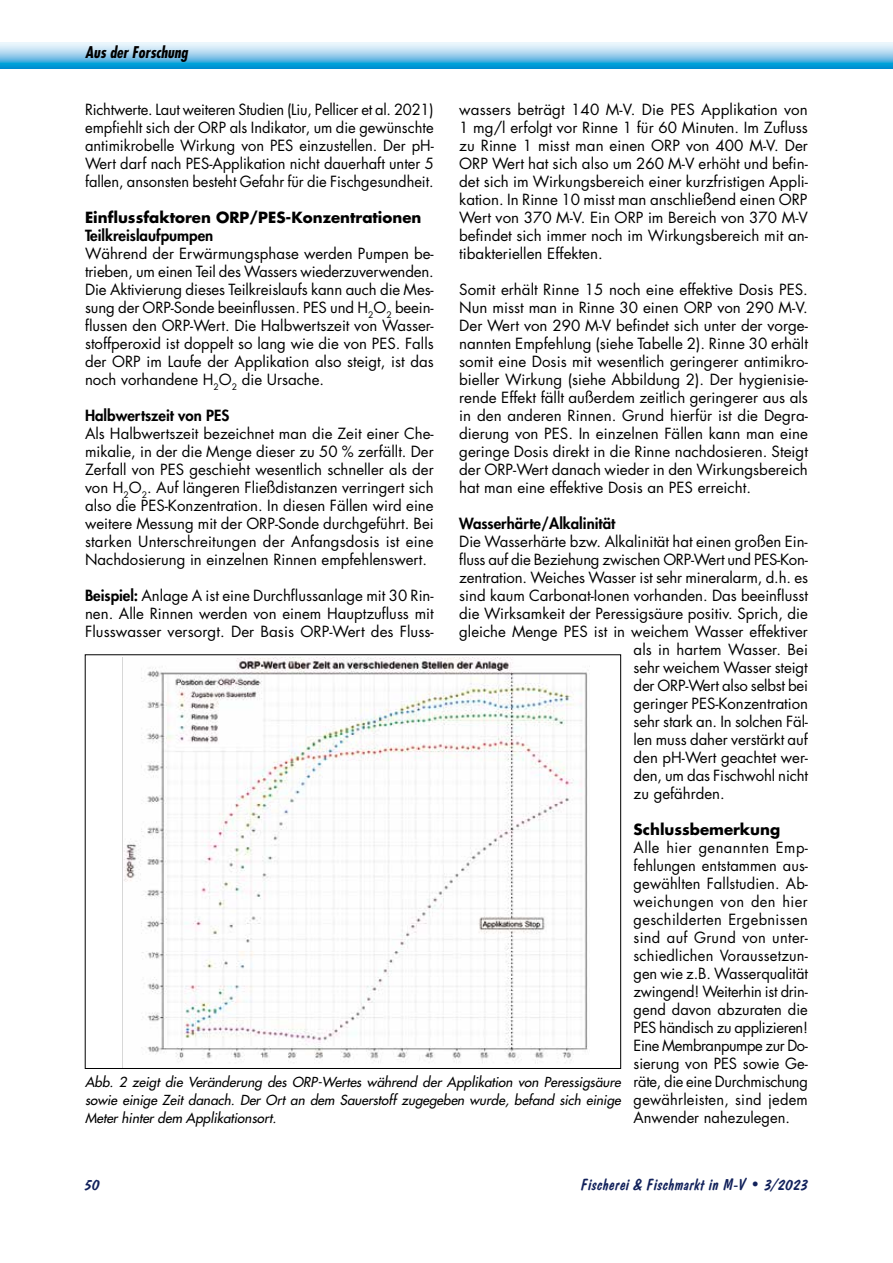
<style>
.page{position:relative;width:893px;height:1263px;background:#fff}
.page>*{position:absolute;margin:0;border:0;box-sizing:border-box;transform-origin:0 0}
.t1{font:16.5px "Dom Diagonal BT";letter-spacing:.02em;color:#11215b}
.t2{font:italic 700 condensed 15.75px "Futura";color:#000}
.t3{font:15px/18px "Futura";color:#000;text-align:justify}
.t4{font:800 15px "Futura";color:#000}
.t5{font:700 15px "Futura";color:#000}
.t6{font:15px "Futura";letter-spacing:-.02em;color:#000}
.t7{font:italic 13.5px/18px "Futura";color:#000;text-align:justify}
.s1{font-weight:800}
</style>
<div class="page">
<svg style="left:0;top:43px;width:893px;height:25px;background:#82c8e9"></svg>
<img style="left:122px;top:657px;width:468px;height:410px">
<p class="t2" style="left:85px;top:42px;width:104px">Aus der Forschung</p>
<p class="t3" style="left:85px;top:100px;width:350px">Richtwerte. Laut weiteren Studien (Liu, Pellicer et al. 2021) empfiehlt sich der ORP als Indikator, um die gewünschte antimikrobelle Wirkung von PES einzustellen. Der pH-Wert darf nach PES-Applikation nicht dauerhaft unter 5 fallen, ansonsten besteht Gefahr für die Fischgesundheit.</p>
<p class="t5" style="left:85px;top:206px;width:338px">Einflussfaktoren ORP/PES-Konzentrationen</p>
<p class="t4" style="left:85px;top:225px;width:130px">Teilkreislaufpumpen</p>
<p class="t3" style="left:85px;top:244px;width:350px">Während der Erwärmungsphase werden Pumpen be&shy;trieben, um einen Teil des Wassers wiederzuverwenden.<br>Die Aktivierung dieses Teilkreislaufs kann auch die Mes&shy;sung der ORP-Sonde beeinflussen. PES und H<sub>2</sub>O<sub>2</sub> beein&shy;flussen den ORP-Wert. Die Halbwertszeit von Wasser&shy;stoffperoxid ist doppelt so lang wie die von PES. Falls der ORP im Laufe der Applikation also steigt, ist das noch vorhandene H<sub>2</sub>O<sub>2</sub> die Ursache.</p>
<p class="t4" style="left:85px;top:405px;width:146px">Halbwertszeit von PES</p>
<p class="t3" style="left:85px;top:424px;width:350px">Als Halbwertszeit bezeichnet man die Zeit einer Che&shy;mikalie, in der die Menge dieser zu 50 % zerfällt. Der Zerfall von PES geschieht wesentlich schneller als der von H<sub>2</sub>O<sub>2</sub>. Auf längeren Fließdistanzen verringert sich also die PES-Konzentration. In diesen Fällen wird eine weitere Messung mit der ORP-Sonde durchgeführt. Bei starken Unterschreitungen der Anfangsdosis ist eine Nachdosierung in einzelnen Rinnen empfehlenswert.</p>
<p class="t3" style="left:85px;top:586px;width:350px"><span class="s1">Beispiel:</span> Anlage A ist eine Durchflussanlage mit 30 Rin&shy;nen. Alle Rinnen werden von einem Hauptzufluss mit Flusswasser versorgt. Der Basis ORP-Wert des Fluss-</p>
<p class="t3" style="left:459px;top:100px;width:350px">wassers beträgt 140 M-V. Die PES Applikation von 1 mg/l erfolgt vor Rinne 1 für 60 Minuten. Im Zufluss zu Rinne 1 misst man einen ORP von 400 M-V. Der ORP Wert hat sich also um 260 M-V erhöht und befin&shy;det sich im Wirkungsbereich einer kurzfristigen Appli&shy;kation. In Rinne 10 misst man anschließend einen ORP Wert von 370 M-V. Ein ORP im Bereich von 370 M-V befindet sich immer noch im Wirkungsbereich mit an&shy;tibakteriellen Effekten.</p>
<p class="t3" style="left:459px;top:280px;width:350px">Somit erhält Rinne 15 noch eine effektive Dosis PES.<br>Nun misst man in Rinne 30 einen ORP von 290 M-V.<br>Der Wert von 290 M-V befindet sich unter der vorge&shy;nannten Empfehlung (siehe Tabelle 2). Rinne 30 erhält somit eine Dosis mit wesentlich geringerer antimikro&shy;bieller Wirkung (siehe Abbildung 2). Der hygienisie&shy;rende Effekt fällt außerdem zeitlich geringerer aus als in den anderen Rinnen. Grund hierfür ist die Degra&shy;dierung von PES. In einzelnen Fällen kann man eine geringe Dosis direkt in die Rinne nachdosieren. Steigt der ORP-Wert danach wieder in den Wirkungsbereich hat man eine effektive Dosis an PES erreicht.</p>
<p class="t4" style="left:459px;top:513px;width:157px">Wasserhärte/Alkalinität</p>
<p class="t3" style="left:459px;top:532px;width:350px">Die Wasserhärte bzw. Alkalinität hat einen großen Ein-</p>
<p class="t6" style="left:459px;top:549px;width:350px">fluss auf die Beziehung zwischen ORP-Wert und PES-Kon-</p>
<p class="t3" style="left:459px;top:568px;width:350px">zentration. Weiches Wasser ist sehr mineralarm, d.h. es</p>
<p class="t3" style="left:459px;top:586px;width:350px">sind kaum Carbonat-Ionen vorhanden. Das beeinflusst</p>
<p class="t3" style="left:459px;top:604px;width:350px">die Wirksamkeit der Peressigsäure positiv. Sprich, die</p>
<p class="t3" style="left:459px;top:622px;width:350px">gleiche Menge PES ist in weichem Wasser effektiver</p>
<p class="t3" style="left:634px;top:640px;width:176px">als in hartem Wasser. Bei</p>
<p class="t3" style="left:634px;top:658px;width:176px">sehr weichem Wasser steigt</p>
<p class="t3" style="left:634px;top:676px;width:176px">der ORP-Wert also selbst bei</p>
<p class="t3" style="left:634px;top:694px;width:176px">geringer PES-Konzentration</p>
<p class="t3" style="left:634px;top:712px;width:176px">sehr stark an. In solchen Fäl-</p>
<p class="t3" style="left:634px;top:730px;width:176px">len muss daher verstärkt auf</p>
<p class="t3" style="left:634px;top:748px;width:176px">den pH-Wert geachtet wer-</p>
<p class="t3" style="left:634px;top:766px;width:176px">den, um das Fischwohl nicht</p>
<p class="t3" style="left:634px;top:784px;width:93px">zu gefährden.</p>
<p class="t5" style="left:634px;top:818px;width:148px">Schlussbemerkung</p>
<p class="t3" style="left:634px;top:838px;width:176px">Alle hier genannten Emp&shy;fehlungen entstammen aus&shy;gewählten Fallstudien. Ab&shy;weichungen von den hier geschilderten Ergebnissen sind auf Grund von unter&shy;schiedlichen Voraussetzun&shy;gen wie z.B. Wasserqualität zwingend! Weiterhin ist drin&shy;gend davon abzuraten die PES händisch zu applizieren!<br>Eine Membranpumpe zur Do&shy;sierung von PES sowie Ge&shy;räte, die eine Durchmischung gewährleisten, sind jedem Anwender nahezulegen.</p>
<p class="t7" style="left:85px;top:1072px;width:537px">Abb. 2 zeigt die Veränderung des ORP-Wertes während der Applikation von Peressigsäure sowie einige Zeit danach. Der Ort an dem Sauerstoff zugegeben wurde, befand sich einige Meter hinter dem Applikationsort.</p>
<p class="t1" style="left:85px;top:1174px;width:16px">50</p>
<p class="t1" style="left:582px;top:1174px;width:228px">Fischerei &amp; Fischmarkt in M-V • 3/2023</p>
</div>
